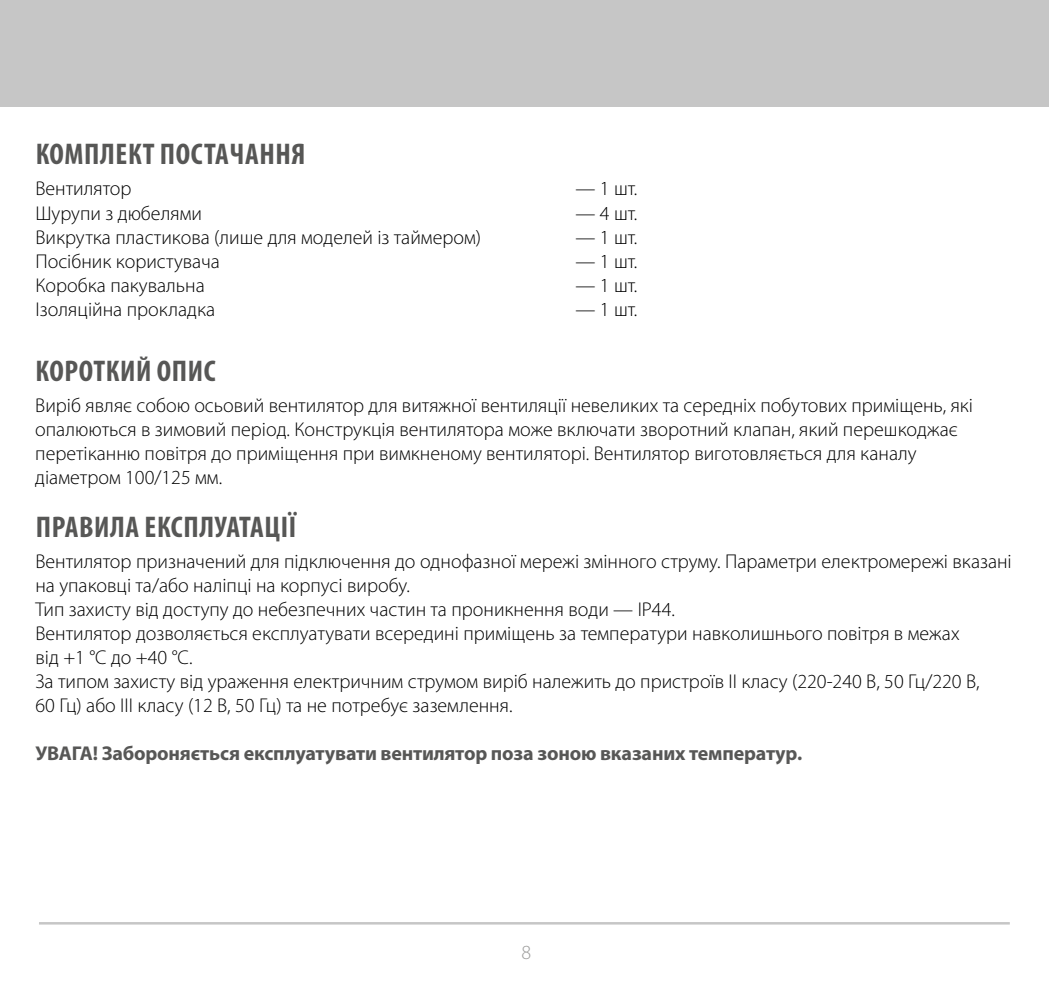
<style>
.page{position:relative;width:1049px;height:993px;background:#fff}
.page>*{position:absolute;margin:0;border:0;box-sizing:border-box;transform-origin:0 0}
.t1{font:700 condensed 30px "Myriad Pro";letter-spacing:.02em;color:#575756}
.t2{font:300 20px/24px "Myriad Pro";color:#000}
.t3{font:700 20px "Myriad Pro";letter-spacing:-.01em;color:#575756}
.t4{font:300 20px "Myriad Pro";color:#9d9d9c}
</style>
<div class="page">
<div style="left:0;top:0;width:1049px;height:106px;background:#c6c6c6"></div>
<hr style="left:39px;top:921px;width:971px;height:3px;background:#c6c6c6">
<h1 class="t1" style="left:36px;top:135px;width:271px">КОМПЛЕКТ ПОСТАЧАННЯ</h1>
<p class="t2" style="left:35px;top:177px;width:98px">Вентилятор</p>
<p class="t2" style="left:575px;top:177px;width:63px">— 1 шт.</p>
<p class="t2" style="left:35px;top:201px;width:168px">Шурупи з дюбелями</p>
<p class="t2" style="left:575px;top:201px;width:63px">— 4 шт.</p>
<p class="t2" style="left:35px;top:225px;width:447px">Викрутка пластикова (лише для моделей із таймером)</p>
<p class="t2" style="left:575px;top:225px;width:63px">— 1 шт.</p>
<p class="t2" style="left:35px;top:249px;width:186px">Посібник користувача</p>
<p class="t2" style="left:575px;top:249px;width:63px">— 1 шт.</p>
<p class="t2" style="left:35px;top:273px;width:171px">Коробка пакувальна</p>
<p class="t2" style="left:575px;top:273px;width:63px">— 1 шт.</p>
<p class="t2" style="left:35px;top:297px;width:181px">Ізоляційна прокладка</p>
<p class="t2" style="left:575px;top:297px;width:63px">— 1 шт.</p>
<h1 class="t1" style="left:36px;top:352px;width:182px">КОРОТКИЙ ОПИС</h1>
<p class="t2" style="left:35px;top:393px;width:939px">Виріб являє собою осьовий вентилятор для витяжної вентиляції невеликих та середніх побутових приміщень, які опалюються в зимовий період. Конструкція вентилятора може включати зворотний клапан, який перешкоджає перетіканню повітря до приміщення при вимкненому вентиляторі. Вентилятор виготовляється для каналу діаметром 100/125 мм.</p>
<h1 class="t1" style="left:36px;top:508px;width:262px">ПРАВИЛА ЕКСПЛУАТАЦІЇ</h1>
<p class="t2" style="left:35px;top:549px;width:978px">Вентилятор призначений для підключення до однофазної мережі змінного струму. Параметри електромережі вказані на упаковці та/або наліпці на корпусі виробу.<br>Тип захисту від доступу до небезпечних частин та проникнення води — IP44.<br>Вентилятор дозволяється експлуатувати всередині приміщень за температури навколишнього повітря в межах<br>від +1 °C до +40 °C.<br>За типом захисту від ураження електричним струмом виріб належить до пристроїв ІІ класу (220-240 В, 50 Гц/220 В,<br>60 Гц) або ІІІ класу (12 В, 50 Гц) та не потребує заземлення.</p>
<p class="t3" style="left:35px;top:740px;width:768px">УВАГА! Забороняється експлуатувати вентилятор поза зоною вказаних температур.</p>
<p class="t4" style="left:521px;top:940px;width:11px">8</p>
</div>
